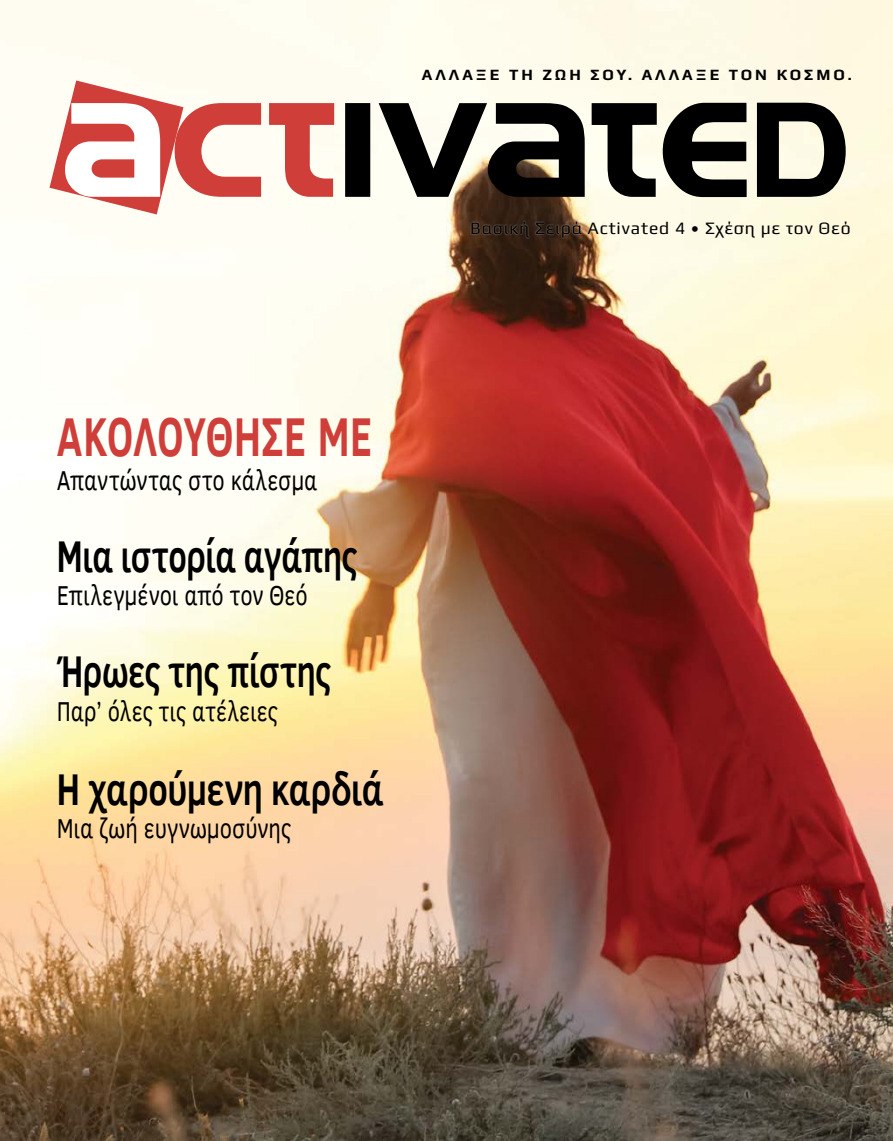
<style>
.page{position:relative;width:893px;height:1141px;background:#fff}
.page>*{position:absolute;margin:0;border:0;box-sizing:border-box;transform-origin:0 0}
.t1{font:700 56px "Clear Sans";letter-spacing:.005em;color:#cf3e39;scale:.7 1}
.t2{font:700 45.5px "Clear Sans";letter-spacing:-.015em;color:#000;scale:.7 1}
.t3{font:700 45.5px "Clear Sans";letter-spacing:-.015em;color:#000;scale:.74 1}
.t4{font:28px "Clear Sans";color:#000;scale:.78 1}
.t5{font:17.5px "Play";letter-spacing:.05em;color:#000}
.t6{font:700 15.75px "Play";letter-spacing:.19em;color:#000}
</style>
<div class="page">
<img style="left:0;top:0;width:893px;height:1141px">
<svg style="left:345px;top:103px;width:501px;height:94px;fill:#000"></svg>
<svg style="left:49px;top:80px;width:285px;height:134px"></svg>
<div style="left:470px;top:220px;width:381px;height:19px;background:#fffef7;opacity:.49"></div>
<p class="t6" style="left:422px;top:66px;width:431px">ΑΛΛΑΞΕ ΤΗ ΖΩΗ ΣΟΥ. ΑΛΛΑΞΕ ΤΟΝ ΚΟΣΜΟ.</p>
<p class="t5" style="left:470px;top:218px;width:382px">Βασική Σειρά Activated 4 • Σχέση με τον Θεό</p>
<h1 class="t1" style="left:57px;top:396px;width:452px">ΑΚΟΛΟΥΘΗΣΕ ΜΕ</h1>
<p class="t4" style="left:57px;top:461px;width:335px">Απαντώντας στο κάλεσμα</p>
<h2 class="t2" style="left:57px;top:523px;width:432px">Μια ιστορία αγάπης</h2>
<p class="t4" style="left:57px;top:577px;width:323px">Επιλεγμένοι από τον Θεό</p>
<h2 class="t2" style="left:57px;top:638px;width:394px">Ήρωες της πίστης</h2>
<p class="t4" style="left:57px;top:692px;width:285px">Παρ’ όλες τις ατέλειες</p>
<h2 class="t3" style="left:57px;top:756px;width:443px">Η χαρούμενη καρδιά</h2>
<p class="t4" style="left:57px;top:810px;width:302px">Μια ζωή ευγνωμοσύνης</p>
</div>
